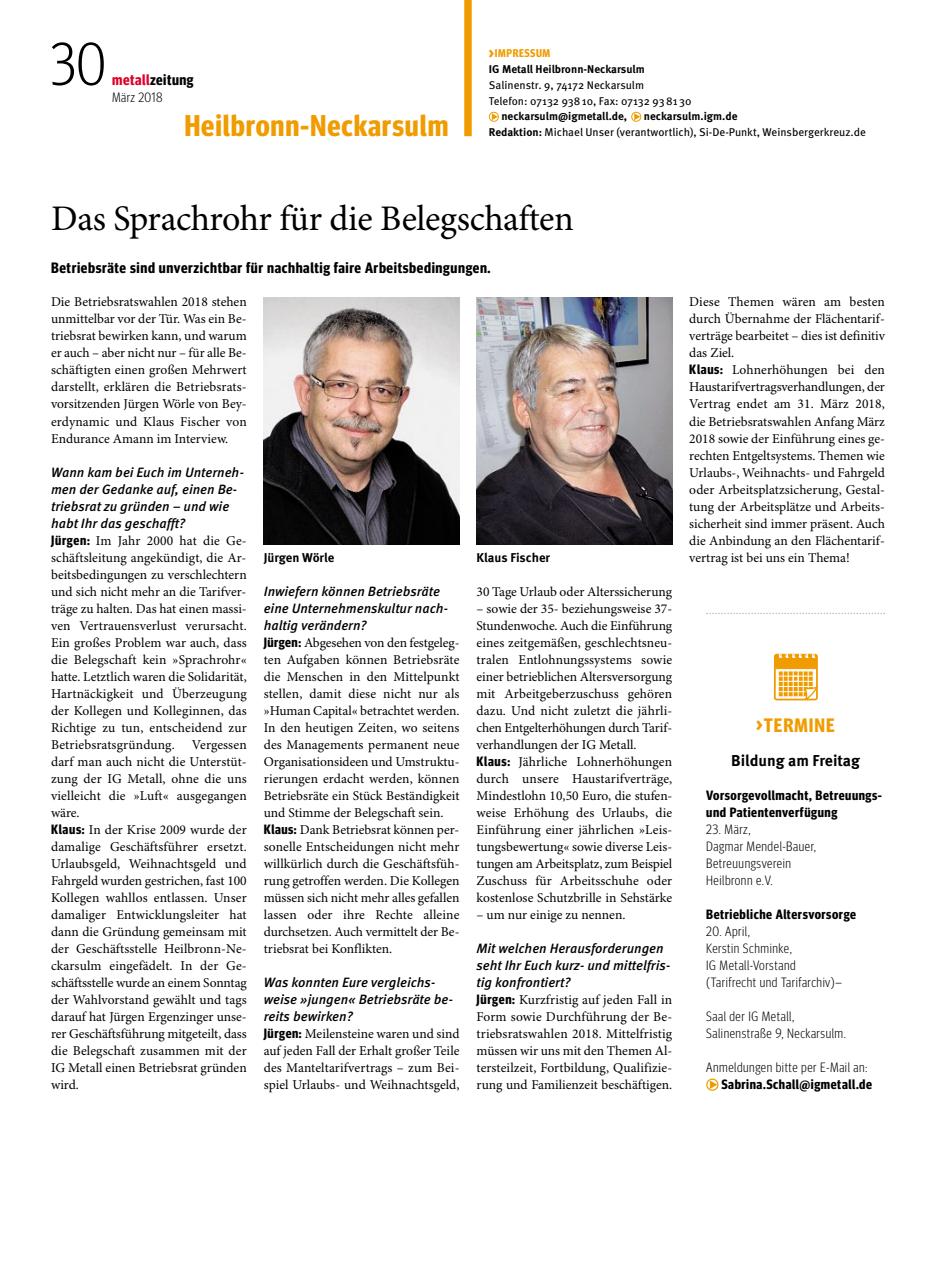
<style>
.page{position:relative;width:936px;height:1285px;background:#fff}
.page>*{position:absolute;margin:0;border:0;box-sizing:border-box;transform-origin:0 0}
.t1{font:300 60px "Meta Headline Cond OT";color:#000}
.t2{font:36px "Minion Pro";letter-spacing:-.01em;color:#000}
.t3{font:700 30px "Meta Headline Cond OT";letter-spacing:.03em;color:#f09c00}
.t4{font:700 19.5px "Meta Headline Cond OT";letter-spacing:.05em;color:#f09c00}
.t5{font:700 15.75px "Meta OT";color:#000}
.t6{font:700 15px "Meta Headline Cond OT";letter-spacing:.04em;color:#000}
.t7{font:13.5px/17px "Minion Pro";color:#000;text-align:justify}
.t8{font:italic 500 13.5px/17px "Meta OT";color:#000}
.t9{font:300 13.5px/17px "Meta Headline Cond OT";letter-spacing:.04em;color:#000}
.t10{font:700 13.5px/17px "Meta Headline Cond OT";letter-spacing:.04em;color:#000}
.t11{font:700 12.75px "Meta OT";color:#000}
.t12{font:11.25px/15.8px "Meta OT";color:#000}
.t13{font:700 11.25px "Meta OT";color:#000}
.t14{font:700 11.25px "Meta Headline Cond OT";letter-spacing:.05em;color:#f09c00}
.s1{color:#de0029}
.s2{font-size:15.75px}
.s3{font-weight:700}
.s4{font-family:"Meta Headline Cond OT";font-weight:700}
</style>
<div class="page">
<div style="left:464px;top:0;width:7px;height:136px;background:#f09c00"></div>
<svg style="left:489px;top:112px;width:152px;height:10px"></svg>
<svg style="left:706px;top:613px;width:178px;height:1px"></svg>
<svg style="left:773px;top:652px;width:45px;height:49px"></svg>
<svg style="left:706px;top:1078px;width:12px;height:12px"></svg>
<img style="left:476px;top:298px;width:196px;height:246px">
<img style="left:264px;top:298px;width:195px;height:246px">
<h1 class="t1" style="left:50px;top:29px;width:58px">30</h1>
<p class="t6" style="left:112px;top:71px;width:83px"><span class="s1">metall</span>zeitung</p>
<p class="t9" style="left:112px;top:89px;width:52px">März 2018</p>
<h3 class="t3" style="left:184px;top:108px;width:265px">Heilbronn-Neckarsulm</h3>
<p class="t14" style="left:489px;top:47px;width:63px"><span class="s2">&gt;</span>IMPRESSUM</p>
<p class="t13" style="left:489px;top:62px;width:157px">IG Metall Heilbronn-Neckarsulm</p>
<p class="t12" style="left:489px;top:77px;width:204px">Salinenstr. 9, 74172 Neckarsulm<br>Telefon: 07132 93810, Fax: 07132 938130</p>
<p class="t13" style="left:501px;top:110px;width:127px">neckarsulm@igmetall.de,</p>
<p class="t12" style="left:489px;top:108px;width:379px;text-indent:155px"><span class="s3">neckarsulm.igm.de<br>Redaktion:</span> Michael Unser (verantwortlich), Si-De-Punkt, Weinsbergerkreuz.de</p>
<h2 class="t2" style="left:51px;top:197px;width:524px">Das Sprachrohr für die Belegschaften</h2>
<p class="t6" style="left:51px;top:259px;width:441px">Betriebsräte sind unverzichtbar für nachhaltig faire Arbeitsbedingungen.</p>
<p class="t7" style="left:51px;top:293px;width:197px">Die Betriebsratswahlen 2018 stehen unmittelbar vor der Tür. Was ein Be&shy;triebsrat bewirken kann, und warum er auch – aber nicht nur – für alle Be&shy;schäftigten einen großen Mehrwert darstellt, erklären die Betriebsrats&shy;vorsitzenden Jürgen Wörle von Bey&shy;erdynamic und Klaus Fischer von Endurance Amann im Interview.</p>
<p class="t8" style="left:51px;top:463px;width:194px">Wann kam bei Euch im Unterneh&shy;men der Gedanke auf, einen Be&shy;triebsrat zu gründen – und wie habt Ihr das geschafft?</p>
<p class="t7" style="left:51px;top:531px;width:197px"><span class="s4">Jürgen:</span> Im Jahr 2000 hat die Ge&shy;schäftsleitung angekündigt, die Ar&shy;beitsbedingungen zu verschlechtern und sich nicht mehr an die Tarifver&shy;träge zu halten. Das hat einen massi&shy;ven Vertrauensverlust verursacht.<br>Ein großes Problem war auch, dass die Belegschaft kein »Sprachrohr« hatte. Letztlich waren die Solidarität, Hartnäckigkeit und Überzeugung der Kollegen und Kolleginnen, das Richtige zu tun, entscheidend zur Betriebsratsgründung.</p>
<p class="t7" style="left:51px;top:735px;width:197px;text-align:left;text-indent:141px">Vergessen darf man auch nicht die Unterstüt&shy;zung der IG Metall, ohne die uns vielleicht die »Luft« ausgegangen wäre.<br><span class="s4">Klaus:</span> In der Krise 2009 wurde der damalige Geschäftsführer ersetzt.<br>Urlaubsgeld, Weihnachtsgeld und<br>Fahrgeld wurden gestrichen, fast 100<br>Kollegen wahllos entlassen. Unser damaliger Entwicklungsleiter hat dann die Gründung gemeinsam mit der Geschäftsstelle Heilbronn-Ne&shy;ckarsulm eingefädelt. In der Ge&shy;schäftsstelle wurde an einem Sonntag der Wahlvorstand gewählt und tags darauf hat Jürgen Ergenzinger unse&shy;rer Geschäftsführung mitgeteilt, dass die Belegschaft zusammen mit der<br>IG Metall einen Betriebsrat gründen wird.</p>
<p class="t11" style="left:264px;top:550px;width:72px">Jürgen Wörle</p>
<p class="t11" style="left:476px;top:550px;width:75px">Klaus Fischer</p>
<p class="t8" style="left:264px;top:582px;width:186px">Inwiefern können Betriebsräte eine Unternehmenskultur nach&shy;haltig verändern?</p>
<p class="t7" style="left:264px;top:633px;width:197px;text-align:left"><span class="s4">Jürgen:</span> Abgesehen von den festgeleg&shy;ten Aufgaben können Betriebsräte die Menschen in den Mittelpunkt stellen, damit diese nicht nur als »Human Capital« betrachtet werden.<br>In den heutigen Zeiten, wo seitens des Managements permanent neue Organisationsideen und Umstruktu&shy;rierungen erdacht werden, können Betriebsräte ein Stück Beständigkeit und Stimme der Belegschaft sein.<br><span class="s4">Klaus:</span> Dank Betriebsrat können per&shy;sonelle Entscheidungen nicht mehr willkürlich durch die Geschäftsfüh&shy;rung getroffen werden. Die Kollegen müssen sich nicht mehr alles gefallen lassen oder ihre Rechte alleine durchsetzen. Auch vermittelt der Be&shy;triebsrat bei Konflikten.</p>
<p class="t8" style="left:264px;top:973px;width:191px">Was konnten Eure vergleichs&shy;weise »jungen« Betriebsräte be&shy;reits bewirken?</p>
<p class="t7" style="left:264px;top:1024px;width:197px"><span class="s4">Jürgen:</span> Meilensteine waren und sind auf jeden Fall der Erhalt großer Teile des Manteltarifvertrags – zum Bei&shy;spiel Urlaubs- und Weihnachtsgeld,</p>
<p class="t7" style="left:476px;top:582px;width:197px">30 Tage Urlaub oder Alterssicherung</p>
<p class="t7" style="left:476px;top:599px;width:197px;text-align:left">– sowie der 35- beziehungsweise 37- Stundenwoche. Auch die Einführung eines zeitgemäßen, geschlechtsneu&shy;tralen Entlohnungssystems sowie einer betrieblichen Altersversorgung mit Arbeitgeberzuschuss gehören dazu. Und nicht zuletzt die jährli&shy;chen Entgelterhöhungen durch Tarif&shy;verhandlungen der IG Metall.<br><span class="s4">Klaus:</span> Jährliche Lohnerhöhungen durch unsere Haustarifverträge, Mindestlohn 10,50 Euro, die stufen&shy;weise Erhöhung des Urlaubs, die Einführung einer jährlichen »Leis&shy;tungsbewertung« sowie diverse Leis&shy;tungen am Arbeitsplatz, zum Beispiel Zuschuss für Arbeitsschuhe oder kostenlose Schutzbrille in Sehstärke</p>
<p class="t7" style="left:476px;top:905px;width:150px">– um nur einige zu nennen.</p>
<p class="t8" style="left:476px;top:939px;width:196px">Mit welchen Herausforderungen seht Ihr Euch kurz- und mittelfris&shy;tig konfrontiert?</p>
<p class="t7" style="left:476px;top:990px;width:197px"><span class="s4">Jürgen:</span> Kurzfristig auf jeden Fall in Form sowie Durchführung der Be&shy;triebsratswahlen 2018. Mittelfristig müssen wir uns mit den Themen Al&shy;tersteilzeit, Fortbildung, Qualifizie&shy;rung und Familienzeit beschäftigen.</p>
<p class="t7" style="left:689px;top:293px;width:197px;text-align:left">Diese Themen wären am besten durch Übernahme der Flächentarif&shy;verträge bearbeitet – dies ist definitiv das Ziel.<br><span class="s4">Klaus:</span> Lohnerhöhungen bei den Haustarifvertragsverhandlungen, der Vertrag endet am 31. März 2018, die Betriebsratswahlen Anfang März 2018 sowie der Einführung eines ge&shy;rechten Entgeltsystems. Themen wie Urlaubs-, Weihnachts- und Fahrgeld oder Arbeitsplatzsicherung, Gestal&shy;tung der Arbeitsplätze und Arbeits&shy;sicherheit sind immer präsent. Auch die Anbindung an den Flächentarif&shy;vertrag ist bei uns ein Thema!</p>
<h3 class="t4" style="left:756px;top:713px;width:80px">&gt;TERMINE</h3>
<p class="t5" style="left:731px;top:751px;width:130px">Bildung am Freitag</p>
<p class="t10" style="left:706px;top:786px;width:177px">Vorsorgevollmacht, Betreuungs&shy;und Patientenverfügung</p>
<p class="t9" style="left:706px;top:820px;width:111px">23. März,<br>Dagmar Mendel-Bauer,<br>Betreuungsverein<br>Heilbronn e.V.</p>
<p class="t10" style="left:706px;top:905px;width:151px">Betriebliche Altersvorsorge</p>
<p class="t9" style="left:706px;top:922px;width:137px">20. April,<br>Kerstin Schminke,<br>IG Metall-Vorstand (Tarifrecht und Tarifarchiv)–</p>
<p class="t9" style="left:706px;top:1007px;width:141px">Saal der IG Metall,<br>Salinenstraße 9, Neckarsulm.</p>
<p class="t9" style="left:706px;top:1058px;width:163px">Anmeldungen bitte per E-Mail an:</p>
<p class="t10" style="left:721px;top:1075px;width:152px">Sabrina.Schall@igmetall.de</p>
</div>
